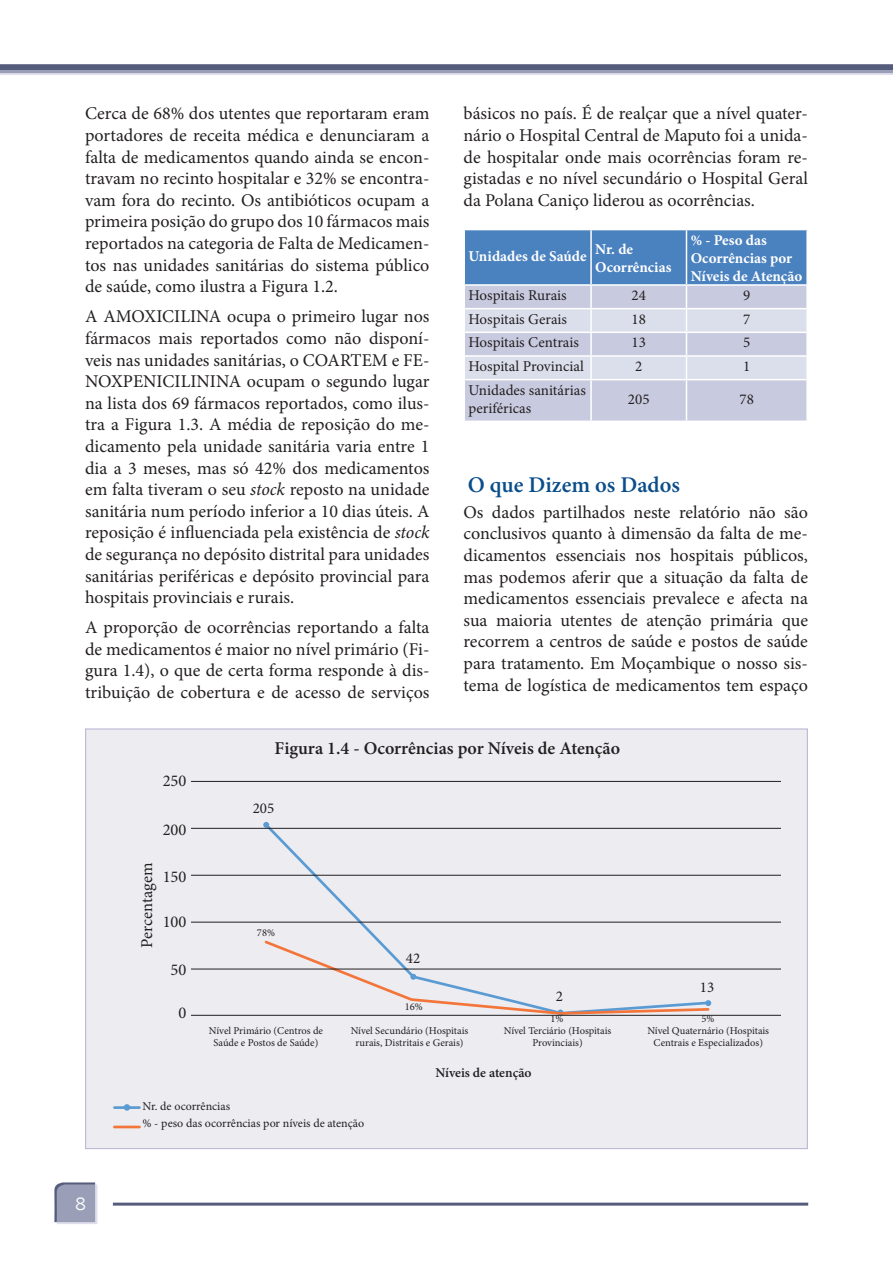
<style>
.page{position:relative;width:893px;height:1263px;background:#fff}
.page>*{position:absolute;margin:0;border:0;box-sizing:border-box;transform-origin:0 0}
.Subtitulo{font:600 22.5px "Minion Pro";color:#094d8a}
.Corpo{font:18px/21.6px "Minion Pro";color:#231f20;text-align:justify}
.t1{font:600 18px "Minion Pro";color:#231f20}
.t2{font:16.5px "Minion Pro";color:#231f20}
.t3{font:16.5px "News Gothic";color:#fff}
.Footnote_Text{font:15px/18px "Minion Pro";color:#231f20}
.Footnote_Text-2{font:700 15px/18px "Minion Pro";color:#fff}
.t4{font:600 13.5px "Minion Pro";color:#231f20}
.t5{font:12px "Minion Pro";color:#231f20}
.t6{font:10.5px/12.6px "Minion Pro";color:#231f20;text-align:center}
.s1{font-style:italic}
</style>
<div class="page">
<hr style="left:113px;top:1202px;width:695px;height:3px;background:#565c7c">
<div style="left:0;top:64px;width:893px;height:9px;background:#565c7c"></div>
<svg style="left:0;top:70px;width:893px;height:4px;background:#a9acc3"></svg>
<svg style="left:54px;top:1182px;width:43px;height:42px;background:#9ca0b8"></svg>
<div style="left:465px;top:380px;width:341px;height:41px;background:#c8cadf"></div>
<svg style="left:464px;top:230px;width:343px;height:149px;background:#a3b8d8"></svg>
<hr style="left:806px;top:357px;width:2px;height:22px;background:#fff">
<hr style="left:590px;top:380px;width:2px;height:41px;background:#fff">
<hr style="left:686px;top:380px;width:1px;height:41px;background:#fff">
<hr style="left:590px;top:230px;width:2px;height:54px;background:#fff">
<hr style="left:686px;top:230px;width:1px;height:54px;background:#fff">
<hr style="left:591px;top:284px;width:95px;height:2px;background:#fff">
<div style="left:85px;top:728px;width:723px;height:421px;background:#ececf1;border:1px solid #9285b7"></div>
<svg style="left:262px;top:821px;width:449px;height:194px"></svg>
<svg style="left:263px;top:938px;width:448px;height:77px"></svg>
<hr style="left:191px;top:781px;width:590px;height:1px;background:#231f20">
<hr style="left:191px;top:828px;width:590px;height:1px;background:#231f20">
<hr style="left:191px;top:875px;width:590px;height:1px;background:#231f20">
<hr style="left:191px;top:922px;width:590px;height:1px;background:#231f20">
<hr style="left:191px;top:969px;width:590px;height:1px;background:#231f20">
<hr style="left:191px;top:1015px;width:590px;height:1px;background:#231f20">
<hr style="left:114px;top:1106px;width:25px;height:3px;background:#5a9bd3">
<hr style="left:114px;top:1126px;width:25px;height:2px;background:#f37539">
<div style="left:124px;top:1104px;width:6px;height:7px;background:#5a9bd3;border-radius:50%"></div>
<p class="Corpo" style="left:85px;top:103px;width:346px">Cerca de 68% dos utentes que reportaram eram portadores de receita médica e denunciaram a falta de medicamentos quando ainda se encon&shy;travam no recinto hospitalar e 32% se encontra&shy;vam fora do recinto. Os antibióticos ocupam a primeira posição do grupo dos 10 fármacos mais reportados na categoria de Falta de Medicamen&shy;tos nas unidades sanitárias do sistema público de saúde, como ilustra a Figura 1.2.</p>
<p class="Corpo" style="left:85px;top:306px;width:346px">A AMOXICILINA ocupa o primeiro lugar nos fármacos mais reportados como não disponí&shy;veis nas unidades sanitárias, o COARTEM e FE-NOXPENICILININA ocupam o segundo lugar na lista dos 69 fármacos reportados, como ilus&shy;tra a Figura 1.3. A média de reposição do me&shy;dicamento pela unidade sanitária varia entre 1 dia a 3 meses, mas só 42% dos medicamentos em falta tiveram o seu <span class="s1">stock</span> reposto na unidade sanitária num período inferior a 10 dias úteis. A reposição é influenciada pela existência de <span class="s1">stock </span>de segurança no depósito distrital para unidades sanitárias periféricas e depósito provincial para hospitais provinciais e rurais.</p>
<p class="Corpo" style="left:85px;top:617px;width:346px">A proporção de ocorrências reportando a falta de medicamentos é maior no nível primário (Fi&shy;gura 1.4), o que de certa forma responde à dis&shy;tribuição de cobertura e de acesso de serviços</p>
<p class="Corpo" style="left:463px;top:103px;width:346px">básicos no país. É de realçar que a nível quater&shy;nário o Hospital Central de Maputo foi a unida&shy;de hospitalar onde mais ocorrências foram re&shy;gistadas e no nível secundário o Hospital Geral da Polana Caniço liderou as ocorrências.</p>
<p class="Footnote_Text-2" style="left:468px;top:247px;width:120px">Unidades de Saúde</p>
<p class="Footnote_Text-2" style="left:595px;top:240px;width:78px">Nr. de<br>Ocorrências</p>
<p class="Footnote_Text-2" style="left:691px;top:231px;width:113px">% - Peso das<br>Ocorrências por<br>Níveis de Atenção</p>
<p class="Footnote_Text" style="left:468px;top:286px;width:100px">Hospitais Rurais</p>
<p class="Footnote_Text" style="left:632px;top:286px;width:16px">24</p>
<p class="Footnote_Text" style="left:743px;top:286px;width:9px">9</p>
<p class="Footnote_Text" style="left:468px;top:310px;width:100px">Hospitais Gerais</p>
<p class="Footnote_Text" style="left:632px;top:310px;width:16px">18</p>
<p class="Footnote_Text" style="left:743px;top:310px;width:9px">7</p>
<p class="Footnote_Text" style="left:468px;top:334px;width:112px">Hospitais Centrais</p>
<p class="Footnote_Text" style="left:632px;top:334px;width:16px">13</p>
<p class="Footnote_Text" style="left:743px;top:334px;width:9px">5</p>
<p class="Footnote_Text" style="left:468px;top:357px;width:117px">Hospital Provincial</p>
<p class="Footnote_Text" style="left:635px;top:357px;width:9px">2</p>
<p class="Footnote_Text" style="left:743px;top:357px;width:9px">1</p>
<p class="Footnote_Text" style="left:468px;top:381px;width:119px">Unidades sanitárias periféricas</p>
<p class="Footnote_Text" style="left:628px;top:390px;width:23px">205</p>
<p class="Footnote_Text" style="left:740px;top:390px;width:16px">78</p>
<p class="Subtitulo" style="left:468px;top:469px;width:214px">O que Dizem os Dados</p>
<p class="Corpo" style="left:463px;top:501px;width:346px">Os dados partilhados neste relatório não são conclusivos quanto à dimensão da falta de me&shy;dicamentos essenciais nos hospitais públicos, mas podemos aferir que a situação da falta de medicamentos essenciais prevalece e afecta na sua maioria utentes de atenção primária que recorrem a centros de saúde e postos de saúde para tratamento. Em Moçambique o nosso sis&shy;tema de logística de medicamentos tem espaço</p>
<p class="t3" style="left:76px;top:1195px;width:12px">8</p>
<p class="t2" style="left:163px;top:770px;width:25px">250</p>
<p class="t2" style="left:163px;top:818px;width:25px">200</p>
<p class="t2" style="left:163px;top:865px;width:25px">150</p>
<p class="t2" style="left:163px;top:910px;width:25px">100</p>
<p class="t2" style="left:171px;top:959px;width:17px">50</p>
<p class="t2" style="left:179px;top:1002px;width:9px">0</p>
<p class="t2" style="left:136px;top:948px;width:86px;rotate:-90deg">Percentagem</p>
<p class="t1" style="left:275px;top:736px;width:347px">Figura 1.4 - Ocorrências por Níveis de Atenção</p>
<p class="Footnote_Text" style="left:253px;top:799px;width:23px">205</p>
<p class="t6" style="left:257px;top:926px;width:20px">78%</p>
<p class="Footnote_Text" style="left:406px;top:949px;width:16px">42</p>
<p class="t6" style="left:405px;top:1001px;width:20px">16%</p>
<p class="Footnote_Text" style="left:556px;top:988px;width:9px">2</p>
<p class="t6" style="left:551px;top:1012px;width:14px">1%</p>
<p class="t6" style="left:209px;top:1024px;width:116px">Nível Primário (Centros de<br>Saúde e Postos de Saúde)</p>
<p class="t6" style="left:351px;top:1024px;width:119px">Nível Secundário (Hospitais rurais, Distritais e Gerais)</p>
<p class="t6" style="left:504px;top:1024px;width:109px">Nível Terciário (Hospitais<br>Provinciais)</p>
<p class="t4" style="left:435px;top:1063px;width:98px">Níveis de atenção</p>
<p class="t5" style="left:142px;top:1098px;width:89px">Nr. de ocorrências</p>
<p class="t5" style="left:142px;top:1115px;width:223px">% - peso das ocorrências por níveis de atenção</p>
<p class="Footnote_Text" style="left:700px;top:978px;width:16px">13</p>
<p class="t6" style="left:702px;top:1013px;width:14px">5%</p>
<p class="t6" style="left:647px;top:1024px;width:123px">Nível Quaternário (Hospitais<br>Centrais e Especializados)</p>
</div>
